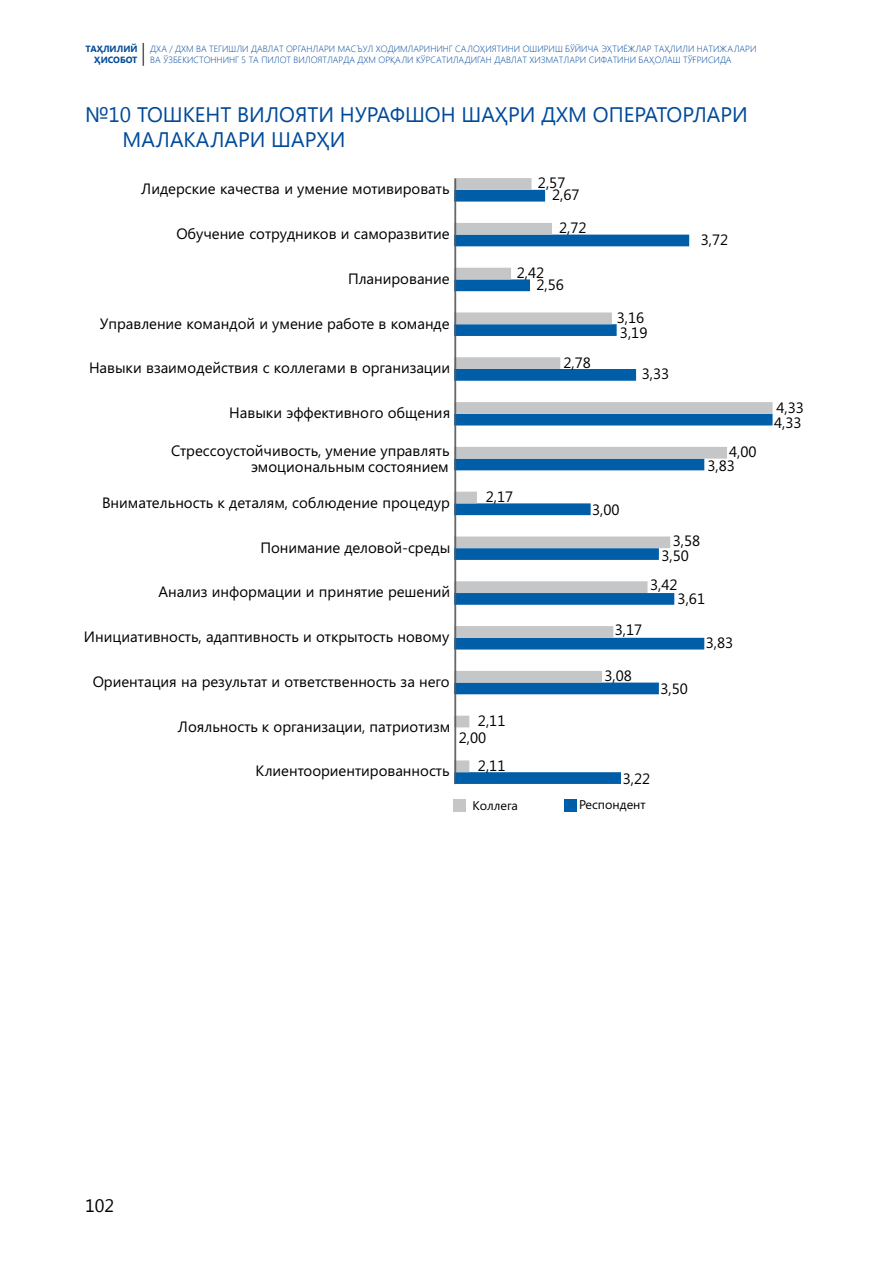
<style>
.page{position:relative;width:893px;height:1263px;background:#fff}
.page>*{position:absolute;margin:0;border:0;box-sizing:border-box;transform-origin:0 0}
.t1{font:21px/25.2px "Segoe UI";color:#004a99}
.t2{font:18px "Segoe UI";color:#000}
.t3{font:15px/15.9px "Segoe UI";color:#000;text-align:right}
.t4{font:12.6px "Segoe UI";color:#000}
.t5{font:300 9px/10.8px "Segoe UI";color:#004a99}
.t6{font:700 9px/10.8px "Segoe UI";color:#004a99;text-align:right}
</style>
<div class="page">
<svg style="left:143px;top:43px;width:1px;height:23px"></svg>
<svg style="left:455px;top:772px;width:166px;height:12px;background:#0561a9"></svg>
<svg style="left:454px;top:178px;width:319px;height:594px"></svg>
<hr style="left:455px;top:179px;width:1px;height:598px;background:#58585a">
<div style="left:453px;top:799px;width:13px;height:13px;background:#c5c6c8"></div>
<div style="left:564px;top:799px;width:13px;height:13px;background:#005ea8"></div>
<hr style="left:454px;top:179px;width:1px;height:605px;background:#58585a">
<p class="t6" style="left:86px;top:43px;width:53px">ТАҲЛИЛИЙ<br>ҲИСОБОТ</p>
<p class="t5" style="left:150px;top:43px;width:608px">ДХА / ДХМ ВА ТЕГИШЛИ ДАВЛАТ ОРГАНЛАРИ МАСЪУЛ ХОДИМЛАРИНИНГ САЛОҲИЯТИНИ ОШИРИШ БЎЙИЧА ЭҲТИЁЖЛАР ТАҲЛИЛИ НАТИЖАЛАРИ<br>ВА ЎЗБЕКИСТОННИНГ 5 ТА ПИЛОТ ВИЛОЯТЛАРДА ДХМ ОРҚАЛИ КЎРСАТИЛАДИГАН ДАВЛАТ ХИЗМАТЛАРИ СИФАТИНИ БАҲОЛАШ ТЎҒРИСИДА</p>
<h1 class="t1" style="left:123px;top:101px;width:627px;text-indent:-38px">№10 ТОШКЕНТ ВИЛОЯТИ НУРАФШОН ШАҲРИ ДХМ ОПЕРАТОРЛАРИ<br>МАЛАКАЛАРИ ШАРҲИ</h1>
<p class="t3" style="left:141px;top:183px;width:310px">Лидерские качества и умение мотивировать</p>
<p class="t3" style="left:538px;top:177px;width:29px">2,57</p>
<p class="t3" style="left:552px;top:188px;width:29px">2,67</p>
<p class="t3" style="left:176px;top:227px;width:275px">Обучение сотрудников и саморазвитие</p>
<p class="t3" style="left:559px;top:221px;width:29px">2,72</p>
<p class="t3" style="left:701px;top:233px;width:29px">3,72</p>
<p class="t3" style="left:348px;top:272px;width:103px">Планирование</p>
<p class="t3" style="left:517px;top:266px;width:29px">2,42</p>
<p class="t3" style="left:536px;top:278px;width:29px">2,56</p>
<p class="t3" style="left:100px;top:317px;width:351px">Управление командой и умение работе в команде</p>
<p class="t3" style="left:617px;top:311px;width:29px">3,16</p>
<p class="t3" style="left:620px;top:326px;width:29px">3,19</p>
<p class="t3" style="left:89px;top:362px;width:363px">Навыки взаимодействия с коллегами в организации</p>
<p class="t3" style="left:563px;top:356px;width:29px">2,78</p>
<p class="t3" style="left:642px;top:367px;width:29px">3,33</p>
<p class="t3" style="left:229px;top:406px;width:223px">Навыки эффективного общения</p>
<p class="t3" style="left:171px;top:444px;width:280px">Стрессоустойчивость, умение управлять эмоциональным состоянием</p>
<p class="t3" style="left:102px;top:496px;width:349px">Внимательность к деталям, соблюдение процедур</p>
<p class="t3" style="left:260px;top:541px;width:191px">Понимание деловой-среды</p>
<p class="t3" style="left:158px;top:586px;width:293px">Анализ информации и принятие решений</p>
<p class="t3" style="left:84px;top:630px;width:367px">Инициативность, адаптивность и открытость новому</p>
<p class="t3" style="left:93px;top:675px;width:359px">Ориентация на результат и ответственность за него</p>
<p class="t3" style="left:178px;top:720px;width:274px">Лояльность к организации, патриотизм</p>
<p class="t3" style="left:255px;top:765px;width:196px">Клиентоориентированность</p>
<p class="t3" style="left:486px;top:490px;width:29px">2,17</p>
<p class="t3" style="left:478px;top:714px;width:29px">2,11</p>
<p class="t3" style="left:459px;top:731px;width:29px">2,00</p>
<p class="t3" style="left:478px;top:759px;width:29px">2,11</p>
<p class="t3" style="left:729px;top:445px;width:29px">4,00</p>
<p class="t3" style="left:707px;top:459px;width:29px">3,83</p>
<p class="t3" style="left:592px;top:503px;width:29px">3,00</p>
<p class="t3" style="left:615px;top:623px;width:29px">3,17</p>
<p class="t3" style="left:604px;top:669px;width:29px">3,08</p>
<p class="t3" style="left:673px;top:534px;width:29px">3,58</p>
<p class="t3" style="left:661px;top:549px;width:29px">3,50</p>
<p class="t3" style="left:650px;top:578px;width:29px">3,42</p>
<p class="t3" style="left:678px;top:593px;width:29px">3,61</p>
<p class="t3" style="left:660px;top:682px;width:29px">3,50</p>
<p class="t3" style="left:706px;top:636px;width:29px">3,83</p>
<p class="t3" style="left:623px;top:772px;width:29px">3,22</p>
<p class="t4" style="left:472px;top:800px;width:47px">Коллега</p>
<p class="t4" style="left:579px;top:799px;width:68px">Респондент</p>
<p class="t3" style="left:776px;top:401px;width:29px">4,33</p>
<p class="t3" style="left:774px;top:416px;width:29px">4,33</p>
<p class="t2" style="left:85px;top:1193px;width:31px">102</p>
</div>
